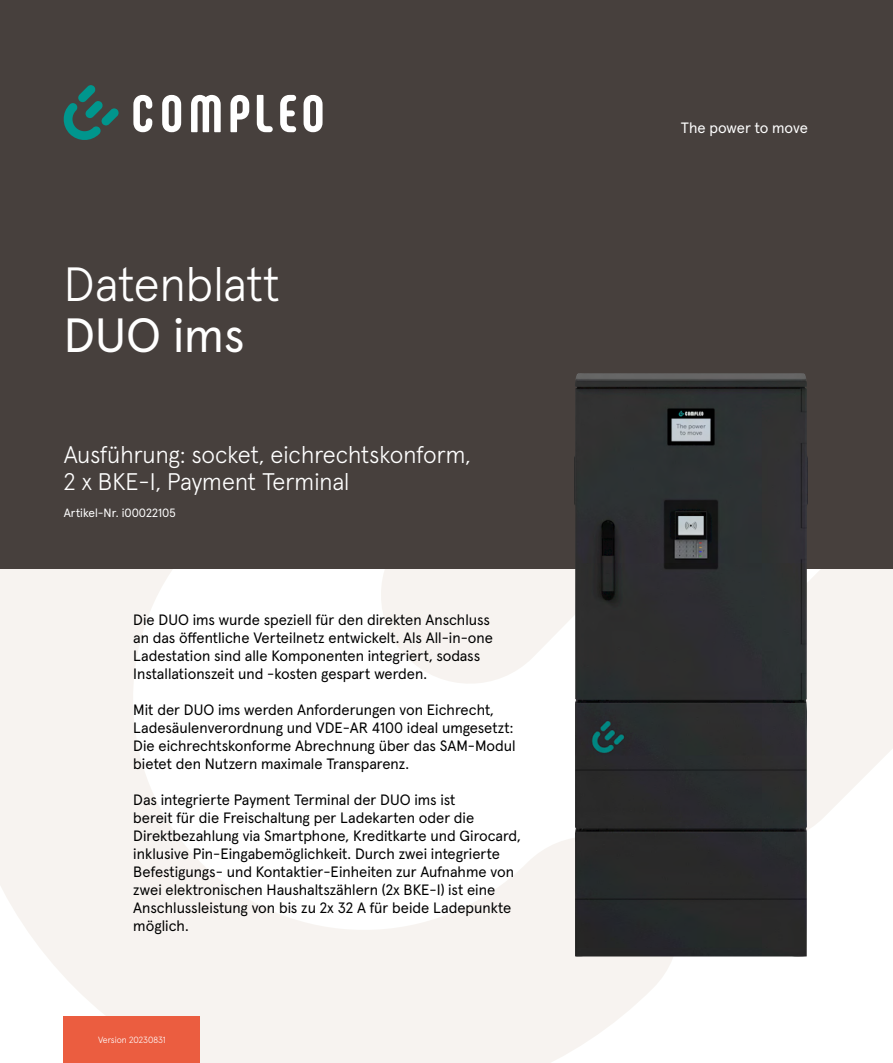
<style>
.page{position:relative;width:893px;height:1063px;background:#fff}
.page>*{position:absolute;margin:0;border:0;box-sizing:border-box;transform-origin:0 0}
.t1{font:300 48px "Apercu Pro";color:#fff}
.t2{font:48px "Apercu Pro";color:#fff}
.t3{font:300 24px/27px "Apercu Pro";letter-spacing:-.005em;color:#fff}
.t4{font:15px/18px "Apercu Pro";color:#000}
.t5{font:15px "Apercu Pro";letter-spacing:-.005em;color:#fff}
.t6{font:12px "Apercu Pro";color:#fff}
.t7{font:300 9px "Apercu Pro";color:#fff}
</style>
<div class="page">
<svg style="left:0;top:569px;width:673px;height:494px;fill:#f7f3f0"></svg>
<svg style="left:808px;top:569px;width:85px;height:260px;fill:#f7f3f0"></svg>
<div style="left:0;top:0;width:893px;height:569px;background:#47403d"></div>
<img style="left:574px;top:373px;width:234px;height:584px">
<div style="left:64px;top:1016px;width:136px;height:47px;background:#eb5d40"></div>
<svg style="left:63px;top:85px;width:56px;height:55px"></svg>
<svg style="left:162px;top:95px;width:19px;height:37px"></svg>
<svg style="left:304px;top:95px;width:19px;height:37px"></svg>
<svg style="left:280px;top:95px;width:16px;height:37px"></svg>
<svg style="left:191px;top:95px;width:30px;height:37px"></svg>
<svg style="left:230px;top:95px;width:19px;height:37px"></svg>
<svg style="left:133px;top:95px;width:19px;height:37px"></svg>
<svg style="left:257px;top:95px;width:16px;height:37px"></svg>
<h1 class="t1" style="left:64px;top:248px;width:218px">Datenblatt</h1>
<h1 class="t2" style="left:64px;top:298px;width:182px">DUO ims</h1>
<h2 class="t3" style="left:64px;top:439px;width:409px">Ausführung: socket, eichrechtskonform,<br>2 x BKE-I, Payment Terminal</h2>
<p class="t6" style="left:64px;top:504px;width:113px">Artikel-Nr. i00022105</p>
<p class="t4" style="left:133px;top:610px;width:361px">Die DUO ims wurde speziell für den direkten Anschluss an das öffentliche Verteilnetz entwickelt. Als All-in-one Ladestation sind alle Komponenten integriert, sodass Installationszeit und -kosten gespart werden.</p>
<p class="t4" style="left:133px;top:700px;width:384px">Mit der DUO ims werden Anforderungen von Eichrecht, Ladesäulenverordnung und VDE-AR 4100 ideal umgesetzt:<br>Die eichrechtskonforme Abrechnung über das SAM-Modul bietet den Nutzern maximale Transparenz.</p>
<p class="t4" style="left:133px;top:790px;width:389px">Das integrierte Payment Terminal der DUO ims ist<br>bereit für die Freischaltung per Ladekarten oder die Direktbezahlung via Smartphone, Kreditkarte und Girocard, inklusive Pin-Eingabemöglichkeit. Durch zwei integrierte Befestigungs- und Kontaktier-Einheiten zur Aufnahme von zwei elektronischen Haushaltszählern (2x BKE-I) ist eine Anschlussleistung von bis zu 2x 32 A für beide Ladepunkte möglich.</p>
<p class="t7" style="left:98px;top:1033px;width:69px">Version 20230831</p>
<p class="t5" style="left:681px;top:116px;width:129px">The power to move</p>
</div>
